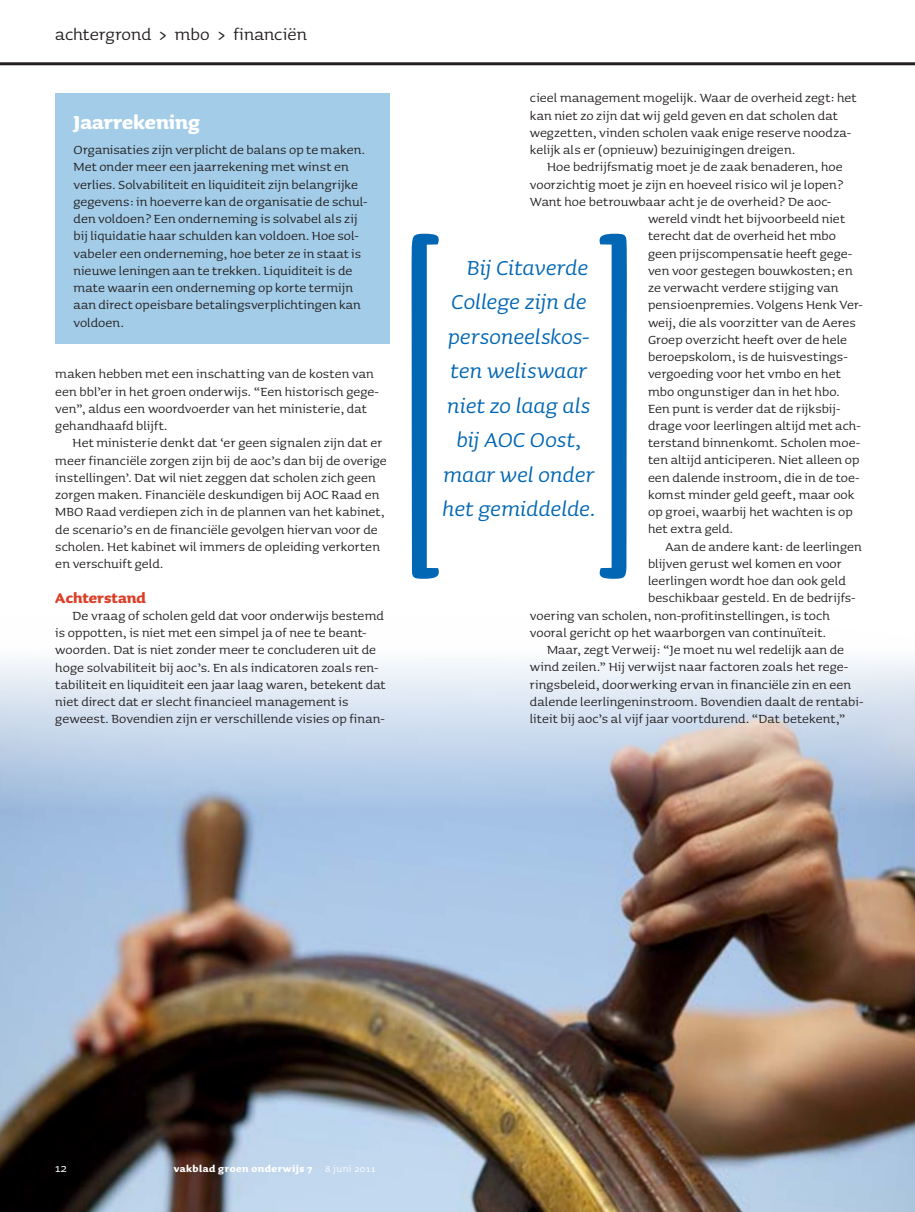
<style>
.page{position:relative;width:915px;height:1212px;background:#fff}
.page>*{position:absolute;margin:0;border:0;box-sizing:border-box;transform-origin:0 0}
.t1{font:italic 27px "Sauna";letter-spacing:-.005em;color:#0166b3}
.t2{font:700 24px "Sauna";letter-spacing:-.005em;color:#fff}
.t3{font:21px "Sauna";color:#231f20}
.t4{font:700 18px "Sauna";color:#db3f28}
.t5{font:15.75px/17.2px "Sauna";letter-spacing:.005em;color:#231f20}
.t6{font:15px "Sauna";color:#fff}
.t7{font:700 12px "Sauna";letter-spacing:.04em;color:#fff}
.s1{font-weight:400}
</style>
<div class="page">
<img style="left:0;top:660px;width:914px;height:552px">
<div style="left:55px;top:93px;width:334px;height:251px;background:#a2cce7"></div>
<hr style="left:0;top:62px;width:914px;height:3px;background:#231f20">
<svg style="left:599px;top:234px;width:27px;height:345px"></svg>
<svg style="left:411px;top:234px;width:27px;height:345px"></svg>
<h3 class="t3" style="left:55px;top:23px;width:253px">achtergrond &gt; mbo &gt; financiën</h3>
<h2 class="t2" style="left:73px;top:110px;width:128px">Jaarrekening</h2>
<p class="t5" style="left:73px;top:141px;width:295px">Organisaties zijn verplicht de balans op te maken.<br>Met onder meer een jaarrekening met winst en verlies. Solvabiliteit en liquiditeit zijn belangrijke gegevens: in hoeverre kan de organisatie de schul&shy;den voldoen? Een onderneming is solvabel als zij bij liquidatie haar schulden kan voldoen. Hoe sol&shy;vabeler een onderneming, hoe beter ze in staat is nieuwe leningen aan te trekken. Liquiditeit is de mate waarin een onderneming op korte termijn aan direct opeisbare betalingsverplichtingen kan voldoen.</p>
<p class="t5" style="left:55px;top:365px;width:325px">maken hebben met een inschatting van de kosten van een bbl’er in het groen onderwijs. “Een historisch gege&shy;ven”, aldus een woordvoerder van het ministerie, dat gehandhaafd blijft.</p>
<p class="t5" style="left:55px;top:434px;width:333px;text-indent:17px">Het ministerie denkt dat ‘er geen signalen zijn dat er meer financiële zorgen zijn bij de aoc’s dan bij de overige instellingen’. Dat wil niet zeggen dat scholen zich geen zorgen maken. Financiële deskundigen bij AOC Raad en MBO Raad verdiepen zich in de plannen van het kabinet, de scenario’s en de financiële gevolgen hiervan voor de scholen. Het kabinet wil immers de opleiding verkorten en verschuift geld.</p>
<p class="t4" style="left:55px;top:588px;width:92px">Achterstand</p>
<p class="t5" style="left:55px;top:607px;width:332px;text-indent:17px">De vraag of scholen geld dat voor onderwijs bestemd is oppotten, is niet met een simpel ja of nee te beant&shy;woorden. Dat is niet zonder meer te concluderen uit de hoge solvabiliteit bij aoc’s. En als indicatoren zoals ren&shy;tabiliteit en liquiditeit een jaar laag waren, betekent dat niet direct dat er slecht financieel management is geweest. Bovendien zijn er verschillende visies op finan-</p>
<p class="t5" style="left:529px;top:89px;width:328px">cieel management mogelijk. Waar de overheid zegt: het kan niet zo zijn dat wij geld geven en dat scholen dat wegzetten, vinden scholen vaak enige reserve noodza&shy;kelijk als er (opnieuw) bezuinigingen dreigen.</p>
<p class="t5" style="left:547px;top:158px;width:297px">Hoe bedrijfsmatig moet je de zaak benaderen, hoe</p>
<p class="t5" style="left:529px;top:176px;width:315px">voorzichtig moet je zijn en hoeveel risico wil je lopen?</p>
<p class="t5" style="left:529px;top:193px;width:303px">Want hoe betrouwbaar acht je de overheid? De aoc-</p>
<p class="t5" style="left:648px;top:210px;width:198px">wereld vindt het bijvoorbeeld niet</p>
<p class="t5" style="left:648px;top:227px;width:189px">terecht dat de overheid het mbo</p>
<p class="t5" style="left:648px;top:245px;width:205px">geen prijscompensatie heeft gege-</p>
<p class="t5" style="left:648px;top:262px;width:206px">ven voor gestegen bouwkosten; en</p>
<p class="t5" style="left:648px;top:279px;width:192px">ze verwacht verdere stijging van</p>
<p class="t5" style="left:648px;top:296px;width:216px">pensioenpremies. Volgens Henk Ver-</p>
<p class="t5" style="left:648px;top:314px;width:209px">weij, die als voorzitter van de Aeres</p>
<p class="t5" style="left:648px;top:331px;width:200px">Groep overzicht heeft over de hele</p>
<p class="t5" style="left:648px;top:348px;width:201px">beroepskolom, is de huisvestings-</p>
<p class="t5" style="left:648px;top:365px;width:194px">vergoeding voor het vmbo en het</p>
<p class="t5" style="left:648px;top:383px;width:193px">mbo ongunstiger dan in het hbo.</p>
<p class="t5" style="left:648px;top:400px;width:194px">Een punt is verder dat de rijksbij-</p>
<p class="t5" style="left:648px;top:417px;width:214px">drage voor leerlingen altijd met ach-</p>
<p class="t5" style="left:648px;top:434px;width:213px">terstand binnenkomt. Scholen moe-</p>
<p class="t5" style="left:648px;top:452px;width:213px">ten altijd anticiperen. Niet alleen op</p>
<p class="t5" style="left:648px;top:469px;width:213px">een dalende instroom, die in de toe-</p>
<p class="t5" style="left:648px;top:486px;width:208px">komst minder geld geeft, maar ook</p>
<p class="t5" style="left:648px;top:503px;width:206px">op groei, waarbij het wachten is op</p>
<p class="t5" style="left:648px;top:521px;width:87px">het extra geld.</p>
<p class="t5" style="left:665px;top:538px;width:198px">Aan de andere kant: de leerlingen</p>
<p class="t5" style="left:648px;top:555px;width:195px">blijven gerust wel komen en voor</p>
<p class="t5" style="left:648px;top:572px;width:199px">leerlingen wordt hoe dan ook geld</p>
<p class="t5" style="left:648px;top:590px;width:209px">beschikbaar gesteld. En de bedrijfs-</p>
<p class="t5" style="left:529px;top:607px;width:301px">voering van scholen, non-profitinstellingen, is toch</p>
<p class="t5" style="left:529px;top:624px;width:298px">vooral gericht op het waarborgen van continuïteit.</p>
<p class="t5" style="left:547px;top:641px;width:298px">Maar, zegt Verweij: “Je moet nu wel redelijk aan de</p>
<p class="t5" style="left:529px;top:659px;width:320px">wind zeilen.” Hij verwijst naar factoren zoals het rege-</p>
<p class="t5" style="left:529px;top:676px;width:323px">ringsbeleid, doorwerking ervan in financiële zin en een</p>
<p class="t5" style="left:529px;top:693px;width:335px">dalende leerlingeninstroom. Bovendien daalt de rentabi-</p>
<p class="t5" style="left:529px;top:710px;width:317px">liteit bij aoc’s al vijf jaar voortdurend. “Dat betekent,”</p>
<h1 class="t1" style="left:466px;top:253px;width:123px">Bij Citaverde</h1>
<h1 class="t1" style="left:451px;top:287px;width:137px">College zijn de</h1>
<h1 class="t1" style="left:448px;top:322px;width:143px">personeelskos-</h1>
<h1 class="t1" style="left:450px;top:356px;width:138px">ten weliswaar</h1>
<h1 class="t1" style="left:447px;top:391px;width:145px">niet zo laag als</h1>
<h1 class="t1" style="left:456px;top:425px;width:127px">bij AOC Oost,</h1>
<h1 class="t1" style="left:443px;top:460px;width:153px">maar wel onder</h1>
<h1 class="t1" style="left:442px;top:494px;width:155px">het gemiddelde.</h1>
<p class="t6" style="left:55px;top:1160px;width:13px">12</p>
<p class="t7" style="left:174px;top:1162px;width:203px">vakblad groen onderwijs 7 <span class="s1">8 juni 2011</span></p>
</div>
